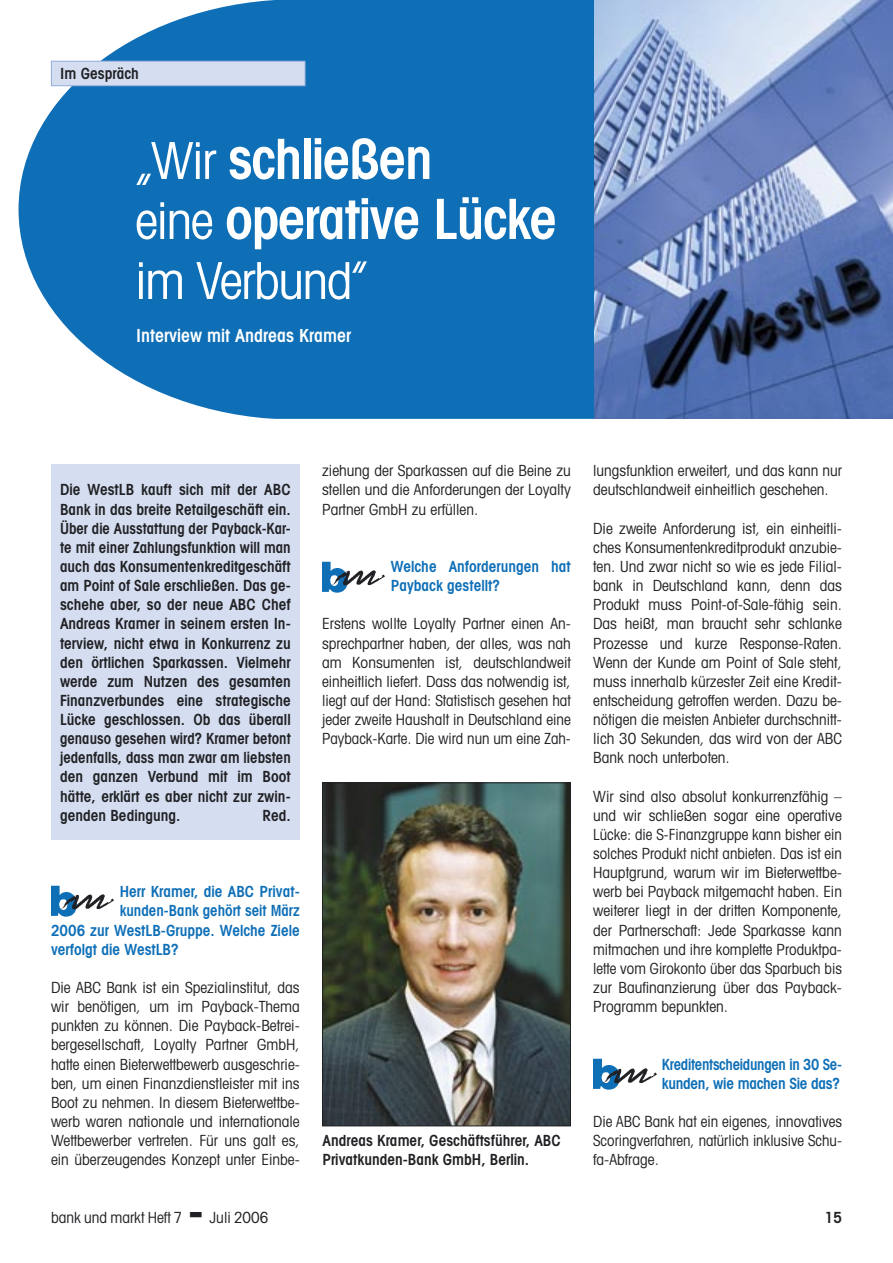
<style>
.page{position:relative;width:893px;height:1263px;background:#fff}
.page>*{position:absolute;margin:0;border:0;box-sizing:border-box;transform-origin:0 0}
.Aufsatz_Headline_37pt{font:600 condensed 55.5px/60px "Avant Garde";letter-spacing:-.025em;color:#fff}
.Aufsatz_Headline_37pt-2{font:condensed 51px "Avant Garde";letter-spacing:-.025em;color:#fff}
.Autor_12p{font:600 condensed 18px "Avant Garde";color:#fff}
.Fließtext{font:condensed 15.3px/19.2px "Avant Garde";color:#212125;text-align:justify}
.Aufsatz_Vorspann{font:600 condensed 15.3px/19.2px "Avant Garde";color:#212125;text-align:justify}
.Interview_Logo_als_Initial{font:600 condensed 15.3px/19.2px "Avant Garde";color:#0e6fb7}
.Fließtext_halbfett{font:600 condensed 15.3px/19.2px "Avant Garde";color:#212125}
.Interview_Logo_als_Initial-2{font:600 condensed 15.3px/19.2px "Avant Garde";letter-spacing:-.02em;color:#0e6fb7}
.Fließtext_ohne_Grundlinienraster{font:600 condensed 15.3px "Avant Garde";color:#212125}
.s1{font-weight:400;font-size:51px}
</style>
<div class="page">
<svg style="left:19px;top:0;width:575px;height:419px;background:#267dbe"></svg>
<div style="left:51px;top:61px;width:254px;height:25px;background:#d5def0"></div>
<div style="left:51px;top:61px;width:254px;height:25px;border:1px solid #93acd9"></div>
<div style="left:51px;top:465px;width:249px;height:375px;background:#d5def0"></div>
<img style="left:324px;top:784px;width:245px;height:340px">
<div style="left:322px;top:782px;width:249px;height:344px;border:1px solid #212125"></div>
<img style="left:51px;top:885px;width:24px;height:31px">
<img style="left:58px;top:892px;width:56px;height:20px">
<img style="left:322px;top:561px;width:24px;height:31px">
<img style="left:329px;top:568px;width:56px;height:20px">
<img style="left:593px;top:1058px;width:25px;height:32px">
<img style="left:600px;top:1066px;width:57px;height:19px">
<img style="left:594px;top:0;width:299px;height:419px">
<p class="Fließtext_ohne_Grundlinienraster" style="left:60px;top:65px;width:80px">Im Gespräch</p>
<p class="Aufsatz_Headline_37pt" style="left:135px;top:128px;width:423px"><span class="s1">„Wir</span> schließen<br><span class="s1">eine</span> operative Lücke</p>
<p class="Aufsatz_Headline_37pt-2" style="left:135px;top:249px;width:234px">im Verbund”</p>
<p class="Autor_12p" style="left:136px;top:325px;width:217px">Interview mit Andreas Kramer</p>
<p class="Aufsatz_Vorspann" style="left:60px;top:480px;width:232px">Die WestLB kauft sich mit der ABC Bank in das breite Retailgeschäft ein.<br>Über die Ausstattung der Payback-Kar&shy;te mit einer Zahlungsfunktion will man auch das Konsumentenkreditgeschäft am Point of Sale erschließen. Das ge&shy;schehe aber, so der neue ABC Chef Andreas Kramer in seinem ersten In&shy;terview, nicht etwa in Konkurrenz zu den örtlichen Sparkassen. Vielmehr werde zum Nutzen des gesamten Finanzverbundes eine strategische Lücke geschlossen. Ob das überall genauso gesehen wird? Kramer betont jedenfalls, dass man zwar am liebsten den ganzen Verbund mit im Boot hätte, erklärt es aber nicht zur zwin&shy;genden Bedingung.</p>
<p class="Aufsatz_Vorspann" style="left:263px;top:805px;width:30px">Red.</p>
<p class="Fließtext" style="left:322px;top:461px;width:250px">ziehung der Sparkassen auf die Beine zu stellen und die Anforderungen der Loyalty Partner GmbH zu erfüllen.</p>
<p class="Interview_Logo_als_Initial" style="left:391px;top:557px;width:181px">Welche Anforderungen hat<br>Payback gestellt?</p>
<p class="Fließtext" style="left:322px;top:614px;width:250px">Erstens wollte Loyalty Partner einen An&shy;sprechpartner haben, der alles, was nah am Konsumenten ist, deutschlandweit einheitlich liefert. Dass das notwendig ist, liegt auf der Hand: Statistisch gesehen hat jeder zweite Haushalt in Deutschland eine Payback-Karte. Die wird nun um eine Zah-</p>
<p class="Interview_Logo_als_Initial" style="left:120px;top:882px;width:182px">Herr Kramer, die ABC Privat-</p>
<p class="Interview_Logo_als_Initial" style="left:120px;top:901px;width:182px">kunden-Bank gehört seit März</p>
<p class="Interview_Logo_als_Initial" style="left:51px;top:920px;width:250px">2006 zur WestLB-Gruppe. Welche Ziele</p>
<p class="Interview_Logo_als_Initial" style="left:51px;top:939px;width:129px">verfolgt die WestLB?</p>
<p class="Fließtext" style="left:51px;top:977px;width:250px">Die ABC Bank ist ein Spezialinstitut, das wir benötigen, um im Payback-Thema punkten zu können. Die Payback-Betrei&shy;bergesellschaft, Loyalty Partner GmbH, hatte einen Bieterwettbewerb ausgeschrie&shy;ben, um einen Finanzdienstleister mit ins Boot zu nehmen. In diesem Bieterwettbe&shy;werb waren nationale und internationale Wettbewerber vertreten. Für uns galt es, ein überzeugendes Konzept unter Einbe-</p>
<p class="Fließtext_halbfett" style="left:322px;top:1131px;width:240px">Andreas Kramer, Geschäftsführer, ABC<br>Privatkunden-Bank GmbH, Berlin.</p>
<p class="Fließtext" style="left:593px;top:461px;width:250px">lungsfunktion erweitert, und das kann nur deutschlandweit einheitlich geschehen.</p>
<p class="Fließtext" style="left:593px;top:518px;width:250px">Die zweite Anforderung ist, ein einheitli&shy;ches Konsumentenkreditprodukt anzubie&shy;ten. Und zwar nicht so wie es jede Filial&shy;bank in Deutschland kann, denn das Produkt muss Point-of-Sale-fähig sein.<br>Das heißt, man braucht sehr schlanke Prozesse und kurze Response-Raten.<br>Wenn der Kunde am Point of Sale steht, muss innerhalb kürzester Zeit eine Kredit&shy;entscheidung getroffen werden. Dazu be&shy;nötigen die meisten Anbieter durchschnitt&shy;lich 30 Sekunden, das wird von der ABC Bank noch unterboten.</p>
<p class="Fließtext" style="left:593px;top:786px;width:250px">Wir sind also absolut konkurrenzfähig – und wir schließen sogar eine operative Lücke: die S-Finanzgruppe kann bisher ein solches Produkt nicht anbieten. Das ist ein Hauptgrund, warum wir im Bieterwettbe&shy;werb bei Payback mitgemacht haben. Ein weiterer liegt in der dritten Komponente, der Partnerschaft: Jede Sparkasse kann mitmachen und ihre komplette Produktpa&shy;lette vom Girokonto über das Sparbuch bis zur Baufinanzierung über das Payback-Programm bepunkten.</p>
<p class="Interview_Logo_als_Initial-2" style="left:662px;top:1054px;width:182px">Kreditentscheidungen in 30 Se&shy;kunden, wie machen Sie das?</p>
<p class="Fließtext" style="left:593px;top:1111px;width:250px">Die ABC Bank hat ein eigenes, innovatives Scoringverfahren, natürlich inklusive Schu&shy;fa-Abfrage.</p>
<p class="Fließtext" style="left:51px;top:1207px;width:133px">bank und markt Heft 7</p>
<p class="Fließtext" style="left:209px;top:1207px;width:60px">Juli 2006</p>
<p class="Aufsatz_Vorspann" style="left:825px;top:1207px;width:19px">15</p>
</div>
